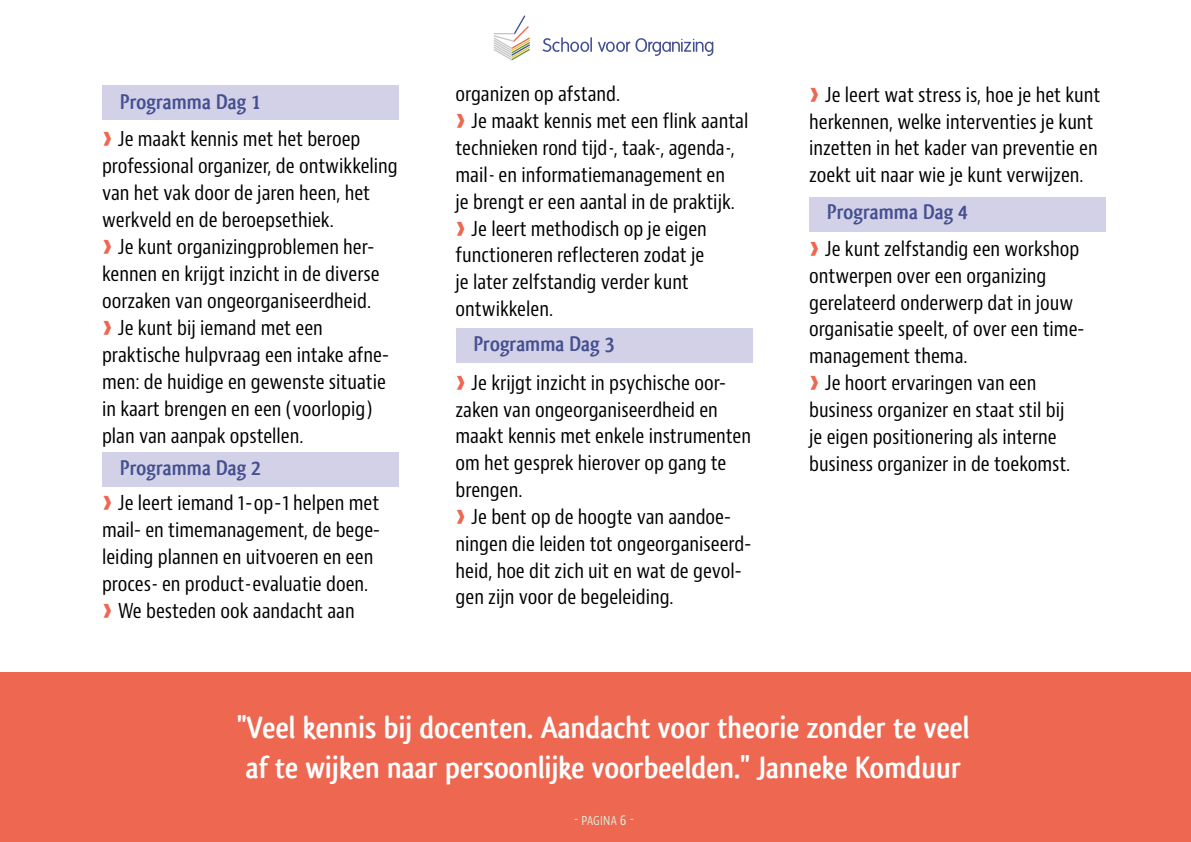
<style>
.page{position:relative;width:1191px;height:842px;background:#fff}
.page>*{position:absolute;margin:0;border:0;box-sizing:border-box;transform-origin:0 0}
.t1{font:700 32px "Qlassik";color:#fff}
.t2{font:700 22px "Qlassik";color:#434f90}
.t3{font:condensed 20px/26.8px "Bernino Sans";color:#000}
.t4{font:condensed 12px "Bernino Sans";letter-spacing:.025em;color:#dfeedb}
.s1{font-weight:700;font-size:36px;color:#ed6751}
.s2{font-size:14px}
</style>
<div class="page">
<div style="left:0;top:672px;width:1191px;height:170px;background:#ed6751"></div>
<div style="left:102px;top:85px;width:297px;height:34px;background:#d3d1e7"></div>
<div style="left:102px;top:452px;width:296px;height:34px;background:#d3d1e7"></div>
<div style="left:455px;top:329px;width:297px;height:34px;background:#d3d1e7"></div>
<div style="left:809px;top:197px;width:297px;height:34px;background:#d3d1e7"></div>
<svg style="left:493px;top:15px;width:37px;height:46px"></svg>
<svg style="left:542px;top:37px;width:50px;height:15px"></svg>
<svg style="left:598px;top:38px;width:115px;height:18px"></svg>
<p class="t2" style="left:120px;top:88px;width:141px">Programma Dag 1</p>
<p class="t3" style="left:102px;top:125px;width:297px"><span class="s1">›</span> Je maakt kennis met het beroep professional organizer, de ontwikkeling van het vak door de jaren heen, het werkveld en de beroepsethiek.</p>
<p class="t3" style="left:102px;top:233px;width:279px"><span class="s1">›</span> Je kunt organizingproblemen her&shy;kennen en krijgt inzicht in de diverse oorzaken van ongeorganiseerdheid.</p>
<p class="t3" style="left:102px;top:314px;width:222px"><span class="s1">›</span> Je kunt bij iemand met een</p>
<p class="t3" style="left:102px;top:341px;width:288px">praktische hulpvraag een intake afne&shy;men: de huidige en gewenste situatie in kaart brengen en een (voorlopig) plan van aanpak opstellen.</p>
<p class="t2" style="left:120px;top:455px;width:142px">Programma Dag 2</p>
<p class="t3" style="left:102px;top:490px;width:279px"><span class="s1">›</span> Je leert iemand 1-op-1 helpen met mail- en timemanagement, de bege&shy;leiding plannen en uitvoeren en een proces- en product-evaluatie doen.</p>
<p class="t3" style="left:102px;top:598px;width:254px"><span class="s1">›</span> We besteden ook aandacht aan</p>
<p class="t3" style="left:455px;top:81px;width:166px">organizen op afstand.</p>
<p class="t3" style="left:455px;top:108px;width:294px"><span class="s1">›</span> Je maakt kennis met een flink aantal technieken rond tijd-, taak-, agenda-, mail- en informatiemanagement en</p>
<p class="t3" style="left:455px;top:188px;width:281px">je brengt er een aantal in de praktijk.</p>
<p class="t3" style="left:455px;top:215px;width:253px"><span class="s1">›</span> Je leert methodisch op je eigen</p>
<p class="t3" style="left:455px;top:242px;width:250px">functioneren reflecteren zodat je</p>
<p class="t3" style="left:455px;top:269px;width:235px">je later zelfstandig verder kunt</p>
<p class="t3" style="left:455px;top:296px;width:99px">ontwikkelen.</p>
<p class="t2" style="left:474px;top:331px;width:142px">Programma Dag 3</p>
<p class="t3" style="left:455px;top:370px;width:272px"><span class="s1">›</span> Je krijgt inzicht in psychische oor-</p>
<p class="t3" style="left:455px;top:396px;width:297px">zaken van ongeorganiseerdheid en maakt kennis met enkele instrumenten om het gesprek hierover op gang te brengen.</p>
<p class="t3" style="left:455px;top:504px;width:297px"><span class="s1">›</span> Je bent op de hoogte van aandoe&shy;ningen die leiden tot ongeorganiseerd-</p>
<p class="t3" style="left:455px;top:557px;width:287px">heid, hoe dit zich uit en wat de gevol&shy;gen zijn voor de begeleiding.</p>
<p class="t3" style="left:809px;top:82px;width:293px"><span class="s1">›</span> Je leert wat stress is, hoe je het kunt herkennen, welke interventies je kunt inzetten in het kader van preventie en zoekt uit naar wie je kunt verwijzen.</p>
<p class="t2" style="left:827px;top:199px;width:142px">Programma Dag 4</p>
<p class="t3" style="left:809px;top:236px;width:272px"><span class="s1">›</span> Je kunt zelfstandig een workshop ontwerpen over een organizing</p>
<p class="t3" style="left:809px;top:289px;width:277px">gerelateerd onderwerp dat in jouw organisatie speelt, of over een time&shy;management thema.</p>
<p class="t3" style="left:809px;top:370px;width:229px"><span class="s1">›</span> Je hoort ervaringen van een</p>
<p class="t3" style="left:809px;top:397px;width:257px">business organizer en staat stil bij</p>
<p class="t3" style="left:809px;top:424px;width:249px">je eigen positionering als interne</p>
<p class="t3" style="left:809px;top:450px;width:263px">business organizer in de toekomst.</p>
<p class="t1" style="left:237px;top:709px;width:734px">"Veel kennis bij docenten. Aandacht voor theorie zonder te veel</p>
<p class="t1" style="left:246px;top:749px;width:717px">af te wijken naar persoonlijke voorbeelden." Janneke Komduur</p>
<p class="t4" style="left:574px;top:813px;width:61px">- PAGINA <span class="s2">6</span> -</p>
</div>
